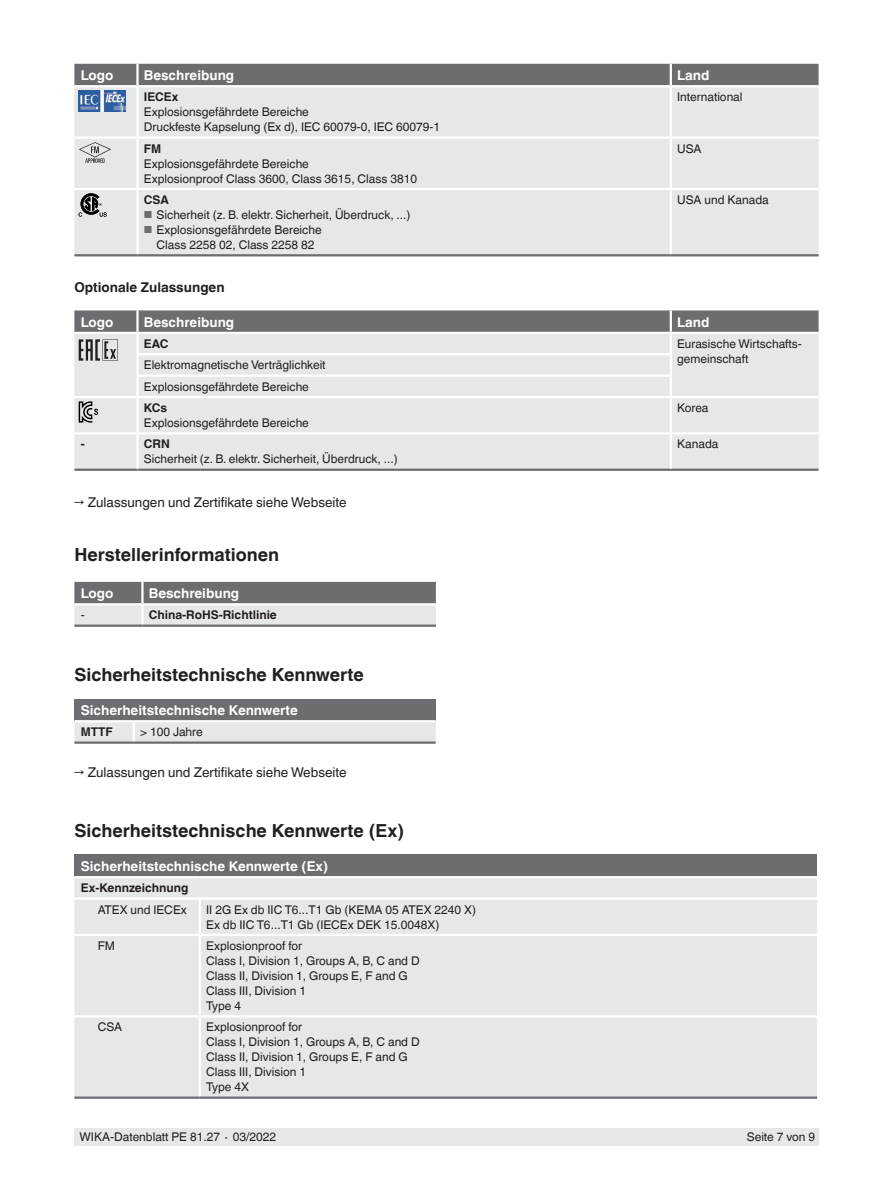
<style>
.page{position:relative;width:893px;height:1188px;background:#fff}
.page>*{position:absolute;margin:0;border:0;box-sizing:border-box;transform-origin:0 0}
.t1{font:700 18px "Helvetica World";color:#231f20}
.t2{font:700 13.5px "Helvetica World";color:#fff}
.t3{font:13.5px "Helvetica World";color:#231f20}
.t4{font:700 13.5px "Helvetica World";color:#231f20}
.t5{font:12px/15px "Helvetica World";color:#231f20}
.t6{font:700 12px "Helvetica World";color:#231f20}
.s1{font-size:10.2px;color:#6c6d70}
</style>
<div class="page">
<div style="left:75px;top:1128px;width:744px;height:17px;background:#e6e7e9"></div>
<div style="left:74px;top:64px;width:745px;height:21px;background:#6c6d70"></div>
<div style="left:74px;top:87px;width:745px;height:167px;background:#e6e7e9"></div>
<hr style="left:137px;top:136px;width:534px;height:3px;background:#fff">
<hr style="left:137px;top:188px;width:534px;height:2px;background:#fff">
<hr style="left:671px;top:188px;width:148px;height:2px;background:#fff">
<hr style="left:670px;top:190px;width:2px;height:64px;background:#fff">
<hr style="left:74px;top:188px;width:63px;height:2px;background:#fff">
<hr style="left:136px;top:190px;width:3px;height:64px;background:#fff">
<hr style="left:136px;top:139px;width:3px;height:49px;background:#fff">
<hr style="left:670px;top:139px;width:2px;height:49px;background:#fff">
<hr style="left:670px;top:87px;width:2px;height:49px;background:#fff">
<hr style="left:671px;top:136px;width:148px;height:3px;background:#fff">
<hr style="left:136px;top:87px;width:3px;height:49px;background:#fff">
<hr style="left:74px;top:136px;width:63px;height:3px;background:#fff">
<hr style="left:74px;top:254px;width:63px;height:2px;background:#6c6d70">
<hr style="left:137px;top:254px;width:534px;height:2px;background:#6c6d70">
<hr style="left:671px;top:254px;width:148px;height:2px;background:#6c6d70">
<hr style="left:136px;top:64px;width:3px;height:21px;background:#fff">
<hr style="left:670px;top:64px;width:2px;height:21px;background:#fff">
<div style="left:74px;top:361px;width:745px;height:108px;background:#e6e7e9"></div>
<hr style="left:136px;top:375px;width:536px;height:2px;background:#fff">
<hr style="left:137px;top:396px;width:534px;height:2px;background:#fff">
<hr style="left:74px;top:432px;width:63px;height:3px;background:#fff">
<hr style="left:137px;top:432px;width:534px;height:3px;background:#fff">
<hr style="left:671px;top:432px;width:148px;height:3px;background:#fff">
<hr style="left:74px;top:396px;width:63px;height:2px;background:#fff">
<hr style="left:136px;top:398px;width:3px;height:34px;background:#fff">
<hr style="left:671px;top:396px;width:148px;height:2px;background:#fff">
<hr style="left:670px;top:398px;width:2px;height:34px;background:#fff">
<hr style="left:74px;top:469px;width:63px;height:2px;background:#6c6d70">
<hr style="left:137px;top:469px;width:534px;height:2px;background:#6c6d70">
<hr style="left:671px;top:469px;width:148px;height:2px;background:#6c6d70">
<hr style="left:670px;top:355px;width:2px;height:20px;background:#fff">
<svg style="left:670px;top:377px;width:2px;height:19px"></svg>
<hr style="left:670px;top:435px;width:2px;height:34px;background:#fff">
<hr style="left:136px;top:355px;width:3px;height:20px;background:#fff">
<hr style="left:136px;top:377px;width:3px;height:19px;background:#fff">
<hr style="left:136px;top:435px;width:3px;height:34px;background:#fff">
<svg style="left:74px;top:582px;width:362px;height:43px;background:#a6a7aa"></svg>
<hr style="left:142px;top:603px;width:294px;height:2px;background:#fff">
<hr style="left:74px;top:603px;width:68px;height:2px;background:#fff">
<hr style="left:141px;top:605px;width:3px;height:20px;background:#fff">
<hr style="left:74px;top:625px;width:68px;height:2px;background:#6c6d70">
<hr style="left:142px;top:625px;width:294px;height:2px;background:#6c6d70">
<hr style="left:141px;top:582px;width:3px;height:21px;background:#fff">
<div style="left:74px;top:699px;width:362px;height:22px;background:#6c6d70"></div>
<svg style="left:74px;top:722px;width:362px;height:20px;background:#e3e4e6"></svg>
<hr style="left:133px;top:722px;width:2px;height:20px;background:#fff">
<hr style="left:74px;top:720px;width:60px;height:2px;background:#fff">
<hr style="left:134px;top:720px;width:302px;height:2px;background:#fff">
<hr style="left:74px;top:742px;width:60px;height:2px;background:#6c6d70">
<hr style="left:134px;top:742px;width:302px;height:2px;background:#6c6d70">
<div style="left:74px;top:855px;width:743px;height:22px;background:#6c6d70"></div>
<div style="left:74px;top:878px;width:743px;height:219px;background:#e6e7e9"></div>
<hr style="left:74px;top:876px;width:126px;height:2px;background:#fff">
<hr style="left:200px;top:876px;width:617px;height:2px;background:#fff">
<hr style="left:74px;top:897px;width:126px;height:3px;background:#fff">
<hr style="left:200px;top:897px;width:617px;height:3px;background:#fff">
<hr style="left:199px;top:900px;width:2px;height:34px;background:#fff">
<hr style="left:74px;top:934px;width:126px;height:2px;background:#fff">
<hr style="left:200px;top:934px;width:617px;height:2px;background:#fff">
<hr style="left:199px;top:936px;width:2px;height:79px;background:#fff">
<hr style="left:74px;top:1015px;width:126px;height:2px;background:#fff">
<hr style="left:200px;top:1015px;width:617px;height:2px;background:#fff">
<hr style="left:199px;top:1017px;width:2px;height:80px;background:#fff">
<hr style="left:74px;top:1097px;width:126px;height:2px;background:#6c6d70">
<hr style="left:200px;top:1097px;width:617px;height:2px;background:#6c6d70">
<img style="left:79px;top:91px;width:47px;height:21px">
<svg style="left:79px;top:142px;width:32px;height:21px"></svg>
<svg style="left:79px;top:193px;width:28px;height:24px"></svg>
<svg style="left:74px;top:310px;width:745px;height:51px;background:#b3b4b6"></svg>
<svg style="left:79px;top:401px;width:19px;height:22px"></svg>
<p class="t2" style="left:81px;top:67px;width:34px">Logo</p>
<p class="t2" style="left:144px;top:67px;width:92px">Beschreibung</p>
<p class="t2" style="left:677px;top:67px;width:34px">Land</p>
<p class="t6" style="left:144px;top:90px;width:36px">IECEx</p>
<p class="t5" style="left:144px;top:105px;width:298px">Explosionsgefährdete Bereiche<br>Druckfeste Kapselung (Ex d), IEC 60079-0, IEC 60079-1</p>
<p class="t5" style="left:677px;top:90px;width:67px">International</p>
<p class="t6" style="left:144px;top:141px;width:19px">FM</p>
<p class="t5" style="left:144px;top:156px;width:275px">Explosionsgefährdete Bereiche<br>Explosionproof Class 3600, Class 3615, Class 3810</p>
<p class="t6" style="left:144px;top:193px;width:27px">CSA</p>
<p class="t5" style="left:144px;top:207px;width:268px"><span class="s1">■</span> Sicherheit (z. B. elektr. Sicherheit, Überdruck, ...)</p>
<p class="t5" style="left:144px;top:222px;width:179px;text-align:center"><span class="s1">■</span> Explosionsgefährdete Bereiche<br>Class 2258 02, Class 2258 82</p>
<p class="t5" style="left:677px;top:141px;width:26px">USA</p>
<p class="t5" style="left:677px;top:192px;width:93px">USA und Kanada</p>
<p class="t4" style="left:74px;top:280px;width:152px">Optionale Zulassungen</p>
<p class="t2" style="left:81px;top:314px;width:34px">Logo</p>
<p class="t2" style="left:144px;top:314px;width:92px">Beschreibung</p>
<p class="t2" style="left:677px;top:314px;width:34px">Land</p>
<p class="t6" style="left:144px;top:337px;width:26px">EAC</p>
<p class="t5" style="left:677px;top:336px;width:126px">Eurasische Wirtschafts&shy;gemeinschaft</p>
<p class="t5" style="left:144px;top:354px;width:183px;line-height:21.3px">Elektromagnetische Verträglichkeit<br>Explosionsgefährdete Bereiche</p>
<p class="t6" style="left:144px;top:401px;width:25px">KCs</p>
<p class="t5" style="left:144px;top:415px;width:167px">Explosionsgefährdete Bereiche</p>
<p class="t5" style="left:677px;top:400px;width:33px">Korea</p>
<p class="t6" style="left:81px;top:437px;width:5px">-</p>
<p class="t6" style="left:144px;top:437px;width:27px">CRN</p>
<p class="t5" style="left:144px;top:452px;width:255px">Sicherheit (z. B. elektr. Sicherheit, Überdruck, ...)</p>
<p class="t3" style="left:74px;top:494px;width:274px">→ Zulassungen und Zertifikate siehe Webseite</p>
<h1 class="t1" style="left:74px;top:544px;width:206px">Herstellerinformationen</h1>
<p class="t2" style="left:81px;top:585px;width:34px">Logo</p>
<p class="t2" style="left:149px;top:585px;width:92px">Beschreibung</p>
<p class="t5" style="left:81px;top:608px;width:5px">-</p>
<p class="t6" style="left:149px;top:608px;width:130px">China-RoHS-Richtlinie</p>
<h1 class="t1" style="left:74px;top:664px;width:291px">Sicherheitstechnische Kennwerte</h1>
<p class="t2" style="left:81px;top:702px;width:219px">Sicherheitstechnische Kennwerte</p>
<p class="t6" style="left:81px;top:725px;width:34px">MTTF</p>
<p class="t5" style="left:140px;top:725px;width:64px">&gt; 100 Jahre</p>
<p class="t3" style="left:74px;top:764px;width:274px">→ Zulassungen und Zertifikate siehe Webseite</p>
<h1 class="t1" style="left:74px;top:820px;width:331px">Sicherheitstechnische Kennwerte (Ex)</h1>
<p class="t2" style="left:81px;top:858px;width:249px">Sicherheitstechnische Kennwerte (Ex)</p>
<p class="t6" style="left:81px;top:881px;width:109px">Ex-Kennzeichnung</p>
<p class="t5" style="left:98px;top:902px;width:90px">ATEX und IECEx</p>
<p class="t5" style="left:206px;top:902px;width:271px">II 2G Ex db IIC T6...T1 Gb (KEMA 05 ATEX 2240 X)<br>Ex db IIC T6...T1 Gb (IECEx DEK 15.0048X)</p>
<p class="t5" style="left:98px;top:938px;width:19px">FM</p>
<p class="t5" style="left:206px;top:938px;width:215px">Explosionproof for<br>Class I, Division 1, Groups A, B, C and D<br>Class II, Division 1, Groups E, F and G<br>Class III, Division 1<br>Type 4</p>
<p class="t5" style="left:98px;top:1020px;width:26px">CSA</p>
<p class="t5" style="left:206px;top:1020px;width:215px">Explosionproof for<br>Class I, Division 1, Groups A, B, C and D<br>Class II, Division 1, Groups E, F and G<br>Class III, Division 1<br>Type 4X</p>
<p class="t5" style="left:677px;top:437px;width:43px">Kanada</p>
<p class="t5" style="left:80px;top:1130px;width:198px">WIKA-Datenblatt PE 81.27 ∙ 03/2022</p>
<p class="t5" style="left:747px;top:1130px;width:70px">Seite 7 von 9</p>
</div>
